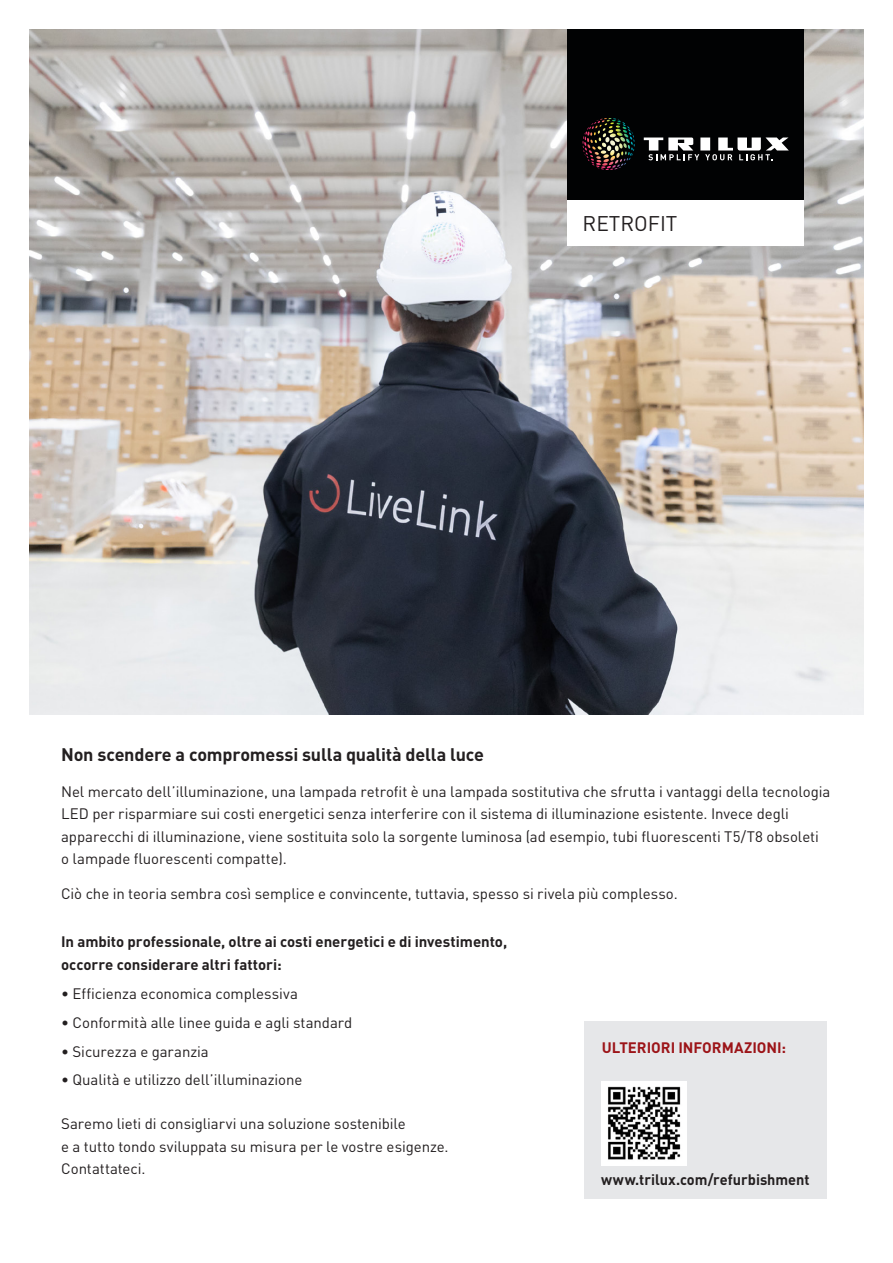
<style>
.page{position:relative;width:893px;height:1263px;background:#fff}
.page>*{position:absolute;margin:0;border:0;box-sizing:border-box;transform-origin:0 0}
.t1{font:21px "Trilux DIN";color:#231f20}
.t2{font:700 18px "Trilux DIN";letter-spacing:-.01em;color:#231f20}
.t3{font:15px/22.5px "Trilux DIN";letter-spacing:-.005em;color:#231f20}
.t4{font:700 15px/22.5px "Trilux DIN";color:#231f20}
.t5{font:700 15px "Trilux DIN";letter-spacing:-.005em;color:#9c1418}
</style>
<div class="page">
<img style="left:30px;top:30px;width:833px;height:684px">
<div style="left:568px;top:80px;width:236px;height:166px;background:#fff"></div>
<div style="left:568px;top:30px;width:236px;height:170px;background:#010203"></div>
<svg style="left:644px;top:138px;width:145px;height:22px"></svg>
<img style="left:583px;top:118px;width:52px;height:52px">
<div style="left:584px;top:1021px;width:242px;height:177px;background:#e6e7e9"></div>
<img style="left:602px;top:1081px;width:84px;height:84px">
<h1 class="t1" style="left:583px;top:210px;width:96px">RETROFIT</h1>
<p class="t2" style="left:61px;top:743px;width:424px">Non scendere a compromessi sulla qualità della luce</p>
<p class="t3" style="left:61px;top:780px;width:771px">Nel mercato dell’illuminazione, una lampada retrofit è una lampada sostitutiva che sfrutta i vantaggi della tecnologia LED per risparmiare sui costi energetici senza interferire con il sistema di illuminazione esistente. Invece degli apparecchi di illuminazione, viene sostituita solo la sorgente luminosa (ad esempio, tubi fluorescenti T5/T8 obsoleti o lampade fluorescenti compatte).</p>
<p class="t3" style="left:61px;top:883px;width:618px">Ciò che in teoria sembra così semplice e convincente, tuttavia, spesso si rivela più complesso.</p>
<p class="t4" style="left:61px;top:930px;width:448px">In ambito professionale, oltre ai costi energetici e di investimento, occorre considerare altri fattori:</p>
<p class="t3" style="left:61px;top:982px;width:238px">• Efficienza economica complessiva</p>
<p class="t3" style="left:61px;top:1011px;width:293px">• Conformità alle linee guida e agli standard</p>
<p class="t3" style="left:61px;top:1040px;width:149px">• Sicurezza e garanzia</p>
<p class="t3" style="left:61px;top:1069px;width:243px">• Qualità e utilizzo dell’illuminazione</p>
<p class="t3" style="left:61px;top:1112px;width:389px">Saremo lieti di consigliarvi una soluzione sostenibile<br>e a tutto tondo sviluppata su misura per le vostre esigenze.<br>Contattateci.</p>
<p class="t4" style="left:601px;top:1168px;width:210px">www.trilux.com/refurbishment</p>
<p class="t5" style="left:602px;top:1038px;width:186px">ULTERIORI INFORMAZIONI:</p>
</div>
